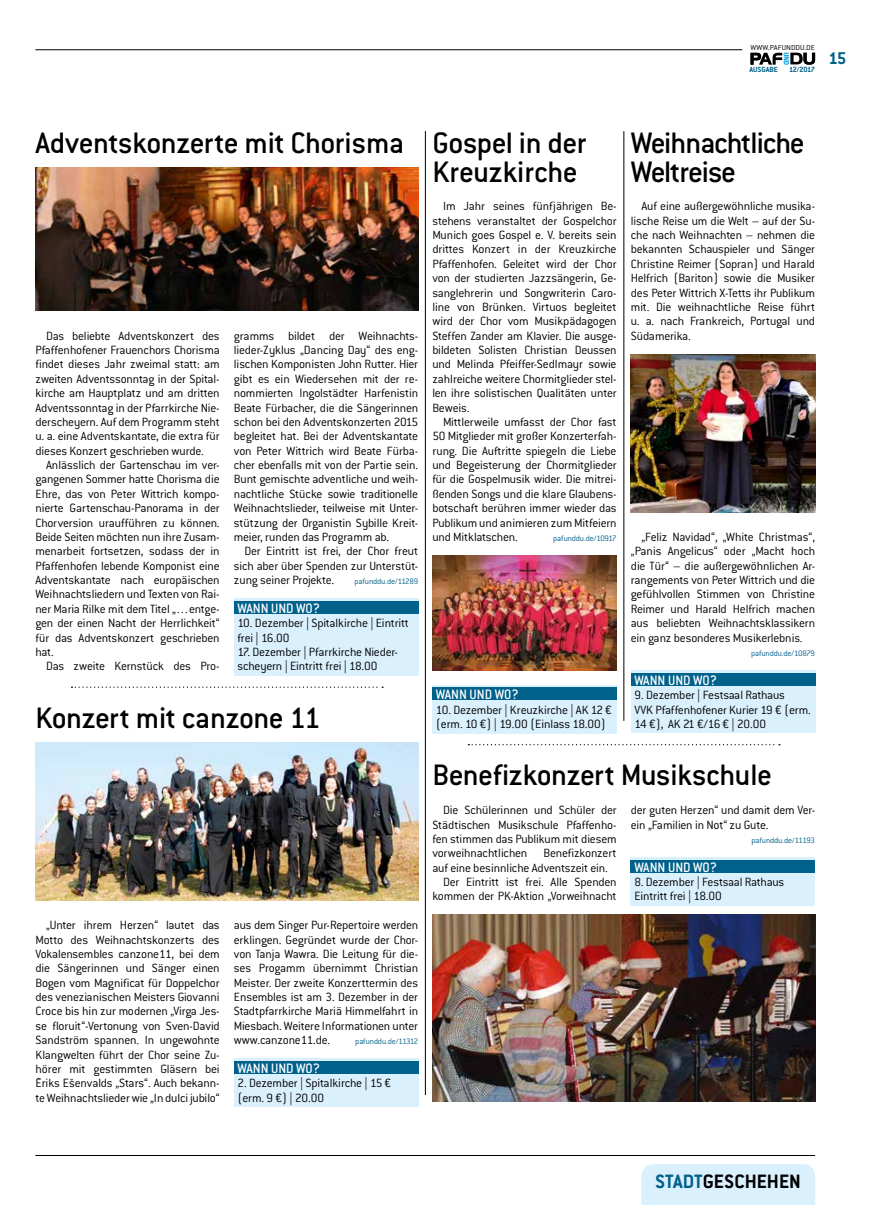
<style>
.page{position:relative;width:886px;height:1205px;background:#fff}
.page>*{position:absolute;margin:0;border:0;box-sizing:border-box;transform-origin:0 0}
.t1{font:500 32.5px/28.8px "Conduit ITC Std";letter-spacing:-.015em;color:#000;text-align:right}
.t2{font:500 32.5px/28.8px "Conduit ITC Std";letter-spacing:-.04em;color:#000}
.t3{font:700 21.25px "Conduit ITC Std";color:#000}
.t4{font:700 18.75px "Conduit ITC Std";color:#00618a}
.t5{font:500 15px "Conduit ITC Std";color:#fff;scale:.95 1}
.t6{font:300 13.12px/14.4px "Conduit ITC Std";letter-spacing:-.015em;color:#000;text-align:justify}
.t7{font:300 8.75px "Conduit ITC Std";letter-spacing:-.015em;color:#00618a}
.t8{font:700 8.25px "Conduit ITC Std";letter-spacing:-.01em;color:#00618a}
.t9{font:300 7.88px "Conduit ITC Std";letter-spacing:.01em;color:#000;scale:1.1 1}
.s1{color:#00618a}
</style>
<div class="page">
<hr style="left:35px;top:50px;width:707px;height:1px;background:#000">
<hr style="left:35px;top:1155px;width:780px;height:1px;background:#000">
<div style="left:641px;top:1164px;width:174px;height:41px;background:#dbf0fd"></div>
<svg style="left:750px;top:53px;width:65px;height:12px"></svg>
<div style="left:234px;top:598px;width:184px;height:78px;background:#dbf0fd"></div>
<div style="left:234px;top:601px;width:184px;height:13px;background:#00618a"></div>
<div style="left:432px;top:685px;width:185px;height:48px;background:#dbf0fd"></div>
<div style="left:432px;top:687px;width:185px;height:13px;background:#00618a"></div>
<div style="left:631px;top:857px;width:184px;height:49px;background:#dbf0fd"></div>
<div style="left:631px;top:860px;width:184px;height:13px;background:#00618a"></div>
<img style="left:35px;top:167px;width:383px;height:144px">
<img style="left:432px;top:556px;width:185px;height:115px">
<img style="left:432px;top:915px;width:383px;height:187px">
<img style="left:631px;top:354px;width:184px;height:158px">
<div style="left:631px;top:670px;width:184px;height:63px;background:#dbf0fd"></div>
<div style="left:631px;top:673px;width:184px;height:13px;background:#00618a"></div>
<img style="left:35px;top:742px;width:383px;height:158px">
<div style="left:234px;top:1058px;width:184px;height:49px;background:#dbf0fd"></div>
<div style="left:234px;top:1061px;width:184px;height:13px;background:#00618a"></div>
<hr style="left:425px;top:131px;width:1px;height:964px;background:#000">
<hr style="left:624px;top:131px;width:1px;height:590px;background:#000">
<svg style="left:71px;top:686px;width:312px;height:2px"></svg>
<svg style="left:468px;top:744px;width:312px;height:1px"></svg>
<p class="t9" style="left:750px;top:42px;width:60px">WWW.PAFUNDDU.DE</p>
<p class="t8" style="left:749px;top:65px;width:30px">AUSGABE</p>
<p class="t8" style="left:789px;top:65px;width:27px">12/2017</p>
<h3 class="t4" style="left:828px;top:47px;width:20px">15</h3>
<h1 class="t1" style="left:35px;top:127px;width:552px">Adventskonzerte mit Chorisma Gospel in der<br>Kreuzkirche</h1>
<p class="t6" style="left:35px;top:328px;width:186px;text-indent:11px">Das beliebte Adventskonzert des Pfaffenhofener Frauenchors Chorisma findet dieses Jahr zweimal statt: am zweiten Adventssonntag in der Spital&shy;kirche am Hauptplatz und am dritten Adventssonntag in der Pfarrkirche Nie&shy;derscheyern. Auf dem Programm steht u. a. eine Adventskantate, die extra für dieses Konzert geschrieben wurde.</p>
<p class="t6" style="left:35px;top:457px;width:186px;text-indent:11px">Anlässlich der Gartenschau im ver&shy;gangenen Sommer hatte Chorisma die Ehre, das von Peter Wittrich kompo&shy;nierte Gartenschau-Panorama in der Chorversion uraufführen zu können.<br>Beide Seiten möchten nun ihre Zusam&shy;menarbeit fortsetzen, sodass der in Pfaffenhofen lebende Komponist eine Adventskantate nach europäischen Weihnachtsliedern und Texten von Rai&shy;ner Maria Rilke mit dem Titel „…entge&shy;gen der einen Nacht der Herrlichkeit“ für das Adventskonzert geschrieben hat.</p>
<p class="t6" style="left:46px;top:659px;width:175px">Das zweite Kernstück des Pro-</p>
<p class="t6" style="left:234px;top:328px;width:186px">gramms bildet der Weihnachts&shy;lieder-Zyklus „Dancing Day“ des eng&shy;lischen Komponisten John Rutter. Hier gibt es ein Wiedersehen mit der re&shy;nommierten Ingolstädter Harfenistin Beate Fürbacher, die die Sängerinnen schon bei den Adventskonzerten 2015 begleitet hat. Bei der Adventskantate von Peter Wittrich wird Beate Fürba&shy;cher ebenfalls mit von der Partie sein.<br>Bunt gemischte adventliche und weih&shy;nachtliche Stücke sowie traditionelle Weihnachtslieder, teilweise mit Unter&shy;stützung der Organistin Sybille Kreit&shy;meier, runden das Programm ab.</p>
<p class="t6" style="left:234px;top:543px;width:186px;text-indent:11px">Der Eintritt ist frei, der Chor freut sich aber über Spenden zur Unterstüt&shy;zung seiner Projekte.</p>
<p class="t7" style="left:354px;top:576px;width:65px">pafunddu.de/11289</p>
<p class="t5" style="left:237px;top:599px;width:89px">WANN UND WO?</p>
<p class="t6" style="left:237px;top:615px;width:173px">10. Dezember | Spitalkirche | Eintritt frei | 16.00</p>
<p class="t6" style="left:237px;top:644px;width:162px">17. Dezember | Pfarrkirche Nieder&shy;scheyern | Eintritt frei | 18.00</p>
<h1 class="t1" style="left:35px;top:702px;width:287px">Konzert mit canzone 11</h1>
<p class="t6" style="left:432px;top:199px;width:186px;text-indent:11px">Im Jahr seines fünfjährigen Be&shy;stehens veranstaltet der Gospelchor Munich goes Gospel e. V. bereits sein drittes Konzert in der Kreuzkirche Pfaffenhofen. Geleitet wird der Chor von der studierten Jazzsängerin, Ge&shy;sanglehrerin und Songwriterin Caro&shy;line von Brünken. Virtuos begleitet wird der Chor vom Musikpädagogen Steffen Zander am Klavier. Die ausge&shy;bildeten Solisten Christian Deussen und Melinda Pfeiffer-Sedlmayr sowie zahlreiche weitere Chormitglieder stel&shy;len ihre solistischen Qualitäten unter Beweis.</p>
<p class="t6" style="left:432px;top:414px;width:186px;text-indent:11px">Mittlerweile umfasst der Chor fast 50 Mitglieder mit großer Konzerterfah&shy;rung. Die Auftritte spiegeln die Liebe und Begeisterung der Chormitglieder für die Gospelmusik wider. Die mitrei&shy;ßenden Songs und die klare Glaubens&shy;botschaft berühren immer wieder das Publikum und animieren zum Mitfeiern und Mitklatschen.</p>
<p class="t7" style="left:553px;top:533px;width:65px">pafunddu.de/10917</p>
<p class="t5" style="left:436px;top:685px;width:89px">WANN UND WO?</p>
<p class="t6" style="left:436px;top:702px;width:178px">10. Dezember | Kreuzkirche | AK 12 € (erm. 10 €) | 19.00 (Einlass 18.00)</p>
<h1 class="t2" style="left:631px;top:127px;width:176px">Weihnachtliche<br>Weltreise</h1>
<p class="t6" style="left:631px;top:199px;width:186px;text-indent:11px">Auf eine außergewöhnliche musika&shy;lische Reise um die Welt – auf der Su&shy;che nach Weihnachten – nehmen die bekannten Schauspieler und Sänger Christine Reimer (Sopran) und Harald Helfrich (Bariton) sowie die Musiker des Peter Wittrich X-Tetts ihr Publikum mit. Die weihnachtliche Reise führt u. a. nach Frankreich, Portugal und Südamerika.</p>
<p class="t6" style="left:631px;top:529px;width:186px;text-indent:11px">„Feliz Navidad“, „White Christmas“, „Panis Angelicus“ oder „Macht hoch die Tür“ – die außergewöhnlichen Ar&shy;rangements von Peter Wittrich und die gefühlvollen Stimmen von Christine Reimer und Harald Helfrich machen aus beliebten Weihnachtsklassikern ein ganz besonderes Musikerlebnis.</p>
<p class="t7" style="left:751px;top:648px;width:66px">pafunddu.de/10879</p>
<p class="t6" style="left:634px;top:687px;width:178px;text-align:left">9. Dezember | Festsaal Rathaus<br>VVK Pfaffenhofener Kurier 19 € (erm.<br>14 €), AK 21 €/16 € | 20.00</p>
<p class="t5" style="left:634px;top:671px;width:89px">WANN UND WO?</p>
<h1 class="t1" style="left:432px;top:760px;width:341px">Benefizkonzert Musikschule</h1>
<p class="t6" style="left:35px;top:917px;width:186px;text-indent:11px">„Unter ihrem Herzen“ lautet das Motto des Weihnachtskonzerts des Vokalensembles canzone11, bei dem die Sängerinnen und Sänger einen Bogen vom Magnificat für Doppelchor des venezianischen Meisters Giovanni Croce bis hin zur modernen „Virga Jes&shy;se floruit“-Vertonung von Sven-David Sandström spannen. In ungewohnte Klangwelten führt der Chor seine Zu&shy;hörer mit gestimmten Gläsern bei Eriks Ešenvalds „Stars“. Auch bekann&shy;te Weihnachtslieder wie „In dulci jubilo“</p>
<p class="t6" style="left:234px;top:917px;width:186px">aus dem Singer Pur-Repertoire werden erklingen. Gegründet wurde der Chor&shy;von Tanja Wawra. Die Leitung für die&shy;ses Progamm übernimmt Christian Meister. Der zweite Konzerttermin des Ensembles ist am 3. Dezember in der Stadtpfarrkirche Mariä Himmelfahrt in Miesbach. Weitere Informationen unter www.canzone11.de.</p>
<p class="t7" style="left:355px;top:1036px;width:64px">pafunddu.de/11312</p>
<p class="t5" style="left:237px;top:1059px;width:89px">WANN UND WO?</p>
<p class="t6" style="left:237px;top:1075px;width:155px">2. Dezember | Spitalkirche | 15 € (erm. 9 €) | 20.00</p>
<p class="t6" style="left:443px;top:802px;width:175px">Die Schülerinnen und Schüler der</p>
<p class="t6" style="left:432px;top:817px;width:186px">Städtischen Musikschule Pfaffenho-</p>
<p class="t6" style="left:432px;top:831px;width:186px">fen stimmen das Publikum mit diesem</p>
<p class="t6" style="left:432px;top:845px;width:186px">vorweihnachtlichen Benefizkonzert</p>
<p class="t6" style="left:432px;top:860px;width:177px">auf eine besinnliche Adventszeit ein.</p>
<p class="t6" style="left:443px;top:874px;width:175px">Der Eintritt ist frei. Alle Spenden</p>
<p class="t6" style="left:432px;top:889px;width:186px">kommen der PK-Aktion „Vorweihnacht</p>
<p class="t6" style="left:631px;top:802px;width:186px">der guten Herzen“ und damit dem Ver&shy;ein „Familien in Not“ zu Gute.</p>
<p class="t7" style="left:751px;top:835px;width:65px">pafunddu.de/11193</p>
<p class="t5" style="left:634px;top:858px;width:89px">WANN UND WO?</p>
<p class="t6" style="left:634px;top:874px;width:151px">8. Dezember | Festsaal Rathaus<br>Eintritt frei | 18.00</p>
<h2 class="t3" style="left:655px;top:1169px;width:147px"><span class="s1">STADT</span>GESCHEHEN</h2>
</div>
